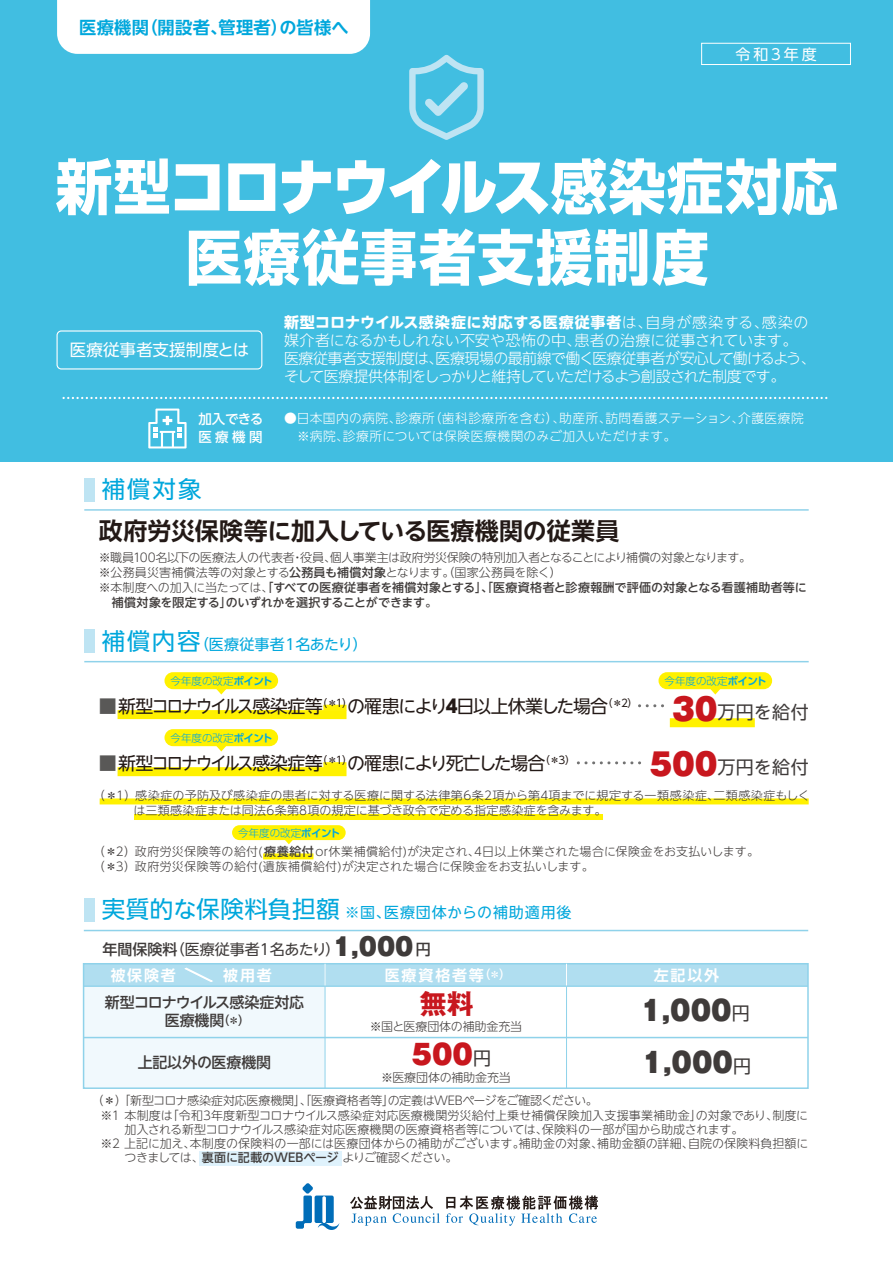
<style>
.page{position:relative;width:893px;height:1263px;background:#fff}
.page>*{position:absolute;margin:0;border:0;box-sizing:border-box;transform-origin:0 0}
.t1{font:700 59.85px/70.5px "Shin Go Pr 5";letter-spacing:.02em;color:#fff;text-align:center;scale:.95 1}
.t2{font:900 27px "Gothic MB101 Pro";color:#3f3b3a}
.t3{font:900 27px/51.4px "Gothic MB101 Pro";color:#c8171e}
.t4{font:700 24px "UD Shin Go NT Pro De";color:#231916}
.t5{font:23.55px "UD Shin Go NT Pro";color:#00a7dc}
.t6{font:18px "UD Shin Go NT Pro";letter-spacing:-.075em;color:#231916}
.t7{font:18px "UD Shin Go NT Pro";letter-spacing:.01em;color:#3f3b3a}
.t8{font:700 17.25px "UD Shin Go NT Pro De";letter-spacing:.015em;color:#00a7dc}
.t9{font:16.5px "UD Shin Go NT Pro";letter-spacing:.005em;color:#fff}
.t10{font:300 15px/18px "UD Shin Go NT Pro";letter-spacing:-.04em;color:#fff}
.t11{font:15px "UD Shin Go NT Pro";letter-spacing:.055em;color:#00a7dc}
.t12{font:15px "UD Shin Go NT Pro";color:#3f3b3a}
.t13{font:500 15px/18px "UD Shin Go NT Pro";letter-spacing:-.035em;color:#3f3b3a;text-align:center}
.t14{font:700 15px "UD Shin Go NT Pro De";letter-spacing:.12em;color:#fff}
.t15{font:15px "UD Shin Go NT Pro";letter-spacing:-.025em;color:#00a7dc}
.t16{font:500 15px "UD Shin Go NT Pro";letter-spacing:-.015em;color:#3f3b3a}
.t17{font:15px "UD Shin Go Pro";letter-spacing:.105em;color:#fff}
.t18{font:500 13.5px/18px "UD Shin Go NT Pro";color:#fff}
.t19{font:300 12.75px/18px "UD Shin Go NT Pro";letter-spacing:.025em;color:#fff}
.t20{font:300 12px/15px "UD Shin Go NT Pro";letter-spacing:-.005em;color:#3f3b3a}
.t21{font:300 12px/15px "UD Shin Go NT Pro";letter-spacing:.015em;color:#3f3b3a}
.t22{font:500 12px "UD Shin Go NT Pro";color:#3f3b3a}
.t23{font:300 12px "UD Shin Go NT Pro";letter-spacing:-.035em;color:#3f3b3a}
.t24{font:300 12px "UD Shin Go NT Pro";letter-spacing:-.025em;color:#3f3b3a}
.t25{font:300 12px "UD Shin Go NT Pro";letter-spacing:-.065em;color:#3f3b3a}
.t26{font:300 10.5px "UD Shin Go Pro";color:#00a7dc}
.s1{font-weight:900}
.s2{font-weight:700}
.s3{font-weight:500}
.s4{font-weight:300}
.s5{font-size:23.55px}
.s6{font-family:"UD Shin Go Pro De";font-weight:700}
.s7{color:#595857}
.s8{font-weight:800}
.s9{font-family:"Gothic MB101 Pro";font-weight:900;font-size:30px;color:#c8171e}
.s10{font-family:"Gothic MB101 Pro";font-weight:900;font-size:24px}
.s11{font-family:"UD Shin Go NT Pro";font-weight:800}
.s12{font-family:"UD Shin Go NT Pro";font-weight:500;font-size:12px}
.s13{font-family:"UD Shin Go NT Pro";font-weight:400;font-size:18px;color:#3f3b3a}
.s14{font-size:12px}
.s15{font-family:"UD Shin Go NT Pro";font-weight:400;font-size:18px}
</style>
<div class="page">
<div style="left:0;top:0;width:893px;height:461px;background:#41bee1"></div>
<svg style="left:296px;top:1183px;width:43px;height:47px"></svg>
<svg style="left:350px;top:1195px;width:90px;height:31px"></svg>
<svg style="left:446px;top:1195px;width:152px;height:31px"></svg>
<hr style="left:84px;top:509px;width:725px;height:2px;background:#8fd2ea">
<div style="left:84px;top:478px;width:11px;height:23px;background:#bee4f3"></div>
<div style="left:199px;top:1151px;width:143px;height:14px;background:#dff2fc"></div>
<hr style="left:84px;top:930px;width:724px;height:1px;background:#8fd2ea">
<div style="left:84px;top:898px;width:10px;height:24px;background:#bee4f3"></div>
<div style="left:84px;top:986px;width:241px;height:102px;background:#f1f9fd"></div>
<div style="left:84px;top:964px;width:724px;height:22px;background:#b0def0"></div>
<svg style="left:185px;top:968px;width:28px;height:14px"></svg>
<div style="left:83px;top:963px;width:726px;height:126px;border:2px solid #8fd2ea"></div>
<hr style="left:325px;top:964px;width:1px;height:124px;background:#8fd2ea">
<svg style="left:325px;top:964px;width:1px;height:21px"></svg>
<hr style="left:566px;top:964px;width:1px;height:124px;background:#8fd2ea">
<svg style="left:566px;top:964px;width:1px;height:21px"></svg>
<hr style="left:84px;top:985px;width:724px;height:2px;background:#8fd2ea">
<hr style="left:84px;top:1037px;width:724px;height:1px;background:#8fd2ea">
<hr style="left:84px;top:661px;width:725px;height:1px;background:#8fd2ea">
<div style="left:84px;top:629px;width:11px;height:24px;background:#bee4f3"></div>
<div style="left:57px;top:330px;width:205px;height:39px;border:1px solid #fff;border-radius:4px"></div>
<svg style="left:64px;top:397px;width:764px;height:2px"></svg>
<svg style="left:148px;top:409px;width:39px;height:39px"></svg>
<div style="left:57px;top:0;width:313px;height:54px;background:#fff"></div>
<div style="left:701px;top:43px;width:150px;height:22px;border:1px solid #fff"></div>
<svg style="left:409px;top:55px;width:75px;height:85px"></svg>
<div style="left:323px;top:762px;width:23px;height:6px;background:#fff100"></div>
<div style="left:118px;top:767px;width:228px;height:9px;background:#fff100"></div>
<svg style="left:578px;top:761px;width:63px;height:3px"></svg>
<svg style="left:209px;top:746px;width:25px;height:5px"></svg>
<div style="left:164px;top:729px;width:114px;height:17px;background:#fff100;border-radius:9px"></div>
<div style="left:118px;top:710px;width:228px;height:9px;background:#fff100"></div>
<div style="left:323px;top:705px;width:23px;height:6px;background:#fff100"></div>
<div style="left:670px;top:718px;width:85px;height:9px;background:#fff100"></div>
<svg style="left:639px;top:704px;width:25px;height:3px"></svg>
<svg style="left:209px;top:689px;width:25px;height:5px"></svg>
<div style="left:164px;top:672px;width:114px;height:17px;background:#fff100;border-radius:9px"></div>
<svg style="left:703px;top:689px;width:25px;height:5px"></svg>
<div style="left:658px;top:672px;width:114px;height:17px;background:#fff100;border-radius:9px"></div>
<div style="left:263px;top:853px;width:50px;height:6px;background:#fff100"></div>
<div style="left:100px;top:798px;width:709px;height:6px;background:#fff100"></div>
<div style="left:134px;top:814px;width:469px;height:6px;background:#fff100"></div>
<svg style="left:276px;top:840px;width:26px;height:4px"></svg>
<div style="left:232px;top:825px;width:114px;height:15px;background:#fff100;border-radius:7px"></div>
<h3 class="t8" style="left:79px;top:13px;width:271px">医療機関（開設者、管理者）の皆様へ</h3>
<p class="t17" style="left:735px;top:42px;width:83px">令和３年度</p>
<h1 class="t1" style="left:56px;top:147px;width:825px">新型<span class="s1">コロナウイルス</span>感染症対応医療従事者支援制度</h1>
<h3 class="t9" style="left:70px;top:337px;width:181px">医療従事者支援制度とは</h3>
<p class="t18" style="left:198px;top:410px;width:66px">加入できる医療機関</p>
<h3 class="t5" style="left:102px;top:470px;width:101px">補償対象</h3>
<p class="t10" style="left:284px;top:312px;width:533px"><span class="s2">新型コロナウイルス感染症に対応する医療従事者</span>は、自身が感染する、感染の媒介者になるかもしれない不安や恐怖の中、患者の治療に従事されています。医療従事者支援制度は、医療現場の最前線で働く医療従事者が安心して働けるよう、そして医療提供体制をしっかりと維持していただけるよう創設された制度です。</p>
<p class="t19" style="left:284px;top:409px;width:521px">●日本国内の病院、診療所（歯科診療所を含む）、助産所、訪問看護ステーション、介護医療院　※病院、診療所については保険医療機関のみご加入いただけます。</p>
<h3 class="t4" style="left:99px;top:511px;width:522px">政府労災保険等に加入している医療機関の従業員</h3>
<p class="t23" style="left:99px;top:548px;width:654px">※職員100名以下の医療法人の代表者・役員、個人事業主は政府労災保険の特別加入者となることにより補償の対象となります。</p>
<p class="t20" style="left:99px;top:565px;width:464px">※公務員災害補償法等の対象とする<span class="s3">公務員も補償対象</span>となります。（国家公務員を除く）</p>
<p class="t22" style="left:99px;top:578px;width:709px"><span class="s4">※本制度への加入に当たっては、</span>「すべての医療従事者を補償対象とする」、「医療資格者と診療報酬で評価の対象となる看護補助者等に</p>
<p class="t22" style="left:112px;top:593px;width:327px">補償対象を限定する」のいずれかを選択することができます。</p>
<p class="t15" style="left:102px;top:632px;width:268px"><span class="s5">補償内容</span>(医療従事者１名あたり）</p>
<p class="t26" style="left:171px;top:672px;width:104px">今年度の改定<span class="s6">ポイント</span></p>
<p class="t26" style="left:665px;top:672px;width:104px">今年度の改定<span class="s6">ポイント</span></p>
<h3 class="t6" style="left:99px;top:691px;width:541px"><span class="s7">■</span>新型コロナウイルス感染症等<sup>（＊1）</sup>の罹患により<span class="s8">4</span>日以上休業した場合<sup>（＊2）</sup></h3>
<h3 class="t7" style="left:672px;top:698px;width:138px"><span class="s9">30</span>万円を給付</h3>
<p class="t26" style="left:171px;top:729px;width:104px">今年度の改定<span class="s6">ポイント</span></p>
<h3 class="t6" style="left:99px;top:749px;width:478px"><span class="s7">■</span>新型コロナウイルス感染症等<sup>（＊1）</sup>の罹患により死亡した場合<sup>（＊3）</sup></h3>
<h3 class="t7" style="left:649px;top:753px;width:161px"><span class="s9">500</span>万円を給付</h3>
<p class="t20" style="left:133px;top:788px;width:678px;text-indent:-40px">（＊1）感染症の予防及び感染症の患者に対する医療に関する法律第6条2項から第4項までに規定する一類感染症、二類感染症もしくは三類感染症または同法6条第8項の規定に基づき政令で定める指定感染症を含みます。</p>
<p class="t21" style="left:93px;top:843px;width:668px">（＊2）政府労災保険等の給付(<span class="s3">療養給付</span>or休業補償給付)が決定され、4日以上休業された場合に保険金をお支払いします。（＊3）政府労災保険等の給付(遺族補償給付)が決定された場合に保険金をお支払いします。</p>
<p class="t26" style="left:238px;top:824px;width:104px">今年度の改定<span class="s6">ポイント</span></p>
<p class="t11" style="left:102px;top:900px;width:471px"><span class="s5">実質的な保険料負担額</span> ※国、医療団体からの補助適用後</p>
<p class="t12" style="left:102px;top:937px;width:345px"><span class="s3">年間保険料</span>（医療従事者1名あたり）<span class="s10">1,000</span> <span class="s3">円　</span></p>
<p class="t14" style="left:111px;top:963px;width:163px">被保険者 <span class="s11">＼</span>被用者</p>
<p class="t14" style="left:385px;top:963px;width:122px">医療資格者等<span class="s12">(＊)</span></p>
<p class="t14" style="left:654px;top:963px;width:67px">左記以外</p>
<h2 class="t3" style="left:412px;top:975px;width:81px"><span class="s2">無料<br></span>500<span class="s13">円</span></h2>
<p class="t13" style="left:105px;top:993px;width:200px">新型コロナウイルス感染症対応医療機関<span class="s14">(＊)</span></p>
<p class="t16" style="left:138px;top:1050px;width:135px">上記以外の医療機関</p>
<h2 class="t2" style="left:641px;top:987px;width:110px">1,000<span class="s15">円</span></h2>
<p class="t20" style="left:370px;top:1018px;width:154px">※国と医療団体の補助金充当</p>
<h2 class="t2" style="left:643px;top:1040px;width:110px">1,000<span class="s15">円</span></h2>
<p class="t20" style="left:381px;top:1069px;width:131px">※医療団体の補助金充当</p>
<p class="t24" style="left:92px;top:1091px;width:508px">（＊）「新型コロナ感染症対応医療機関」、「医療資格者等」の定義はWEBページをご確認ください。</p>
<p class="t20" style="left:101px;top:1107px;width:709px">※1 本制度は「令和3年度新型コロナウイルス感染症対応医療機関労災給付上乗せ補償保険加入支援事業補助金」の対象であり、制度に</p>
<p class="t20" style="left:125px;top:1121px;width:620px">加入される新型コロナウイルス感染症対応医療機関の医療資格者等については、保険料の一部が国から助成されます。</p>
<p class="t20" style="left:101px;top:1135px;width:709px">※2 上記に加え、本制度の保険料の一部には医療団体からの補助がございます。補助金の対象、補助金額の詳細、自院の保険料負担額に</p>
<p class="t25" style="left:125px;top:1148px;width:334px">つきましては、<span class="s3">裏面に記載のWEBページ</span>よりご確認ください。</p>
</div>
